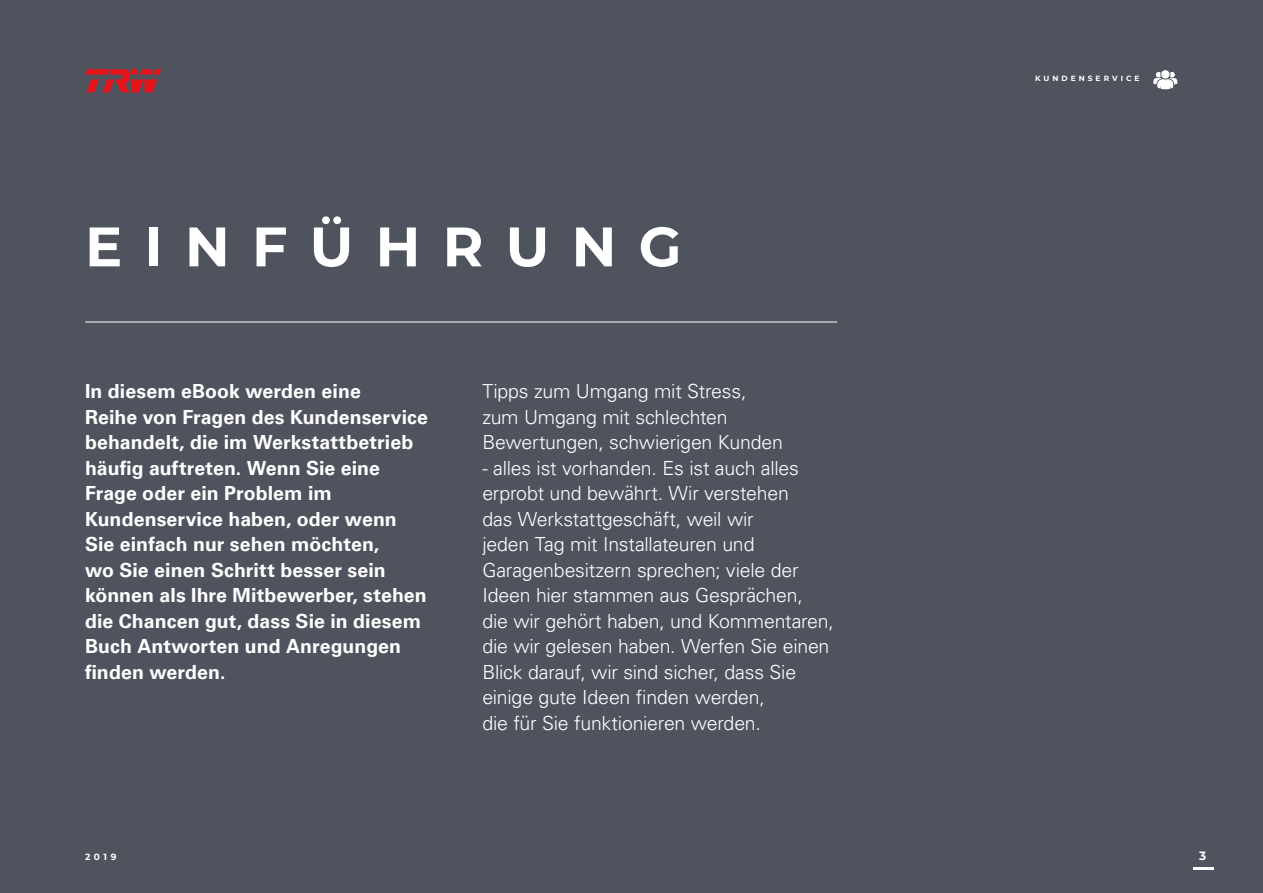
<style>
.page{position:relative;width:1263px;height:893px;background:#4f535e}
.page>*{position:absolute;margin:0;border:0;box-sizing:border-box;transform-origin:0 0}
.t1{font:700 55.5px "Montserrat";letter-spacing:.4em;color:#fff}
.t2{font:300 19.5px/25.5px "Univers LT Pro 45";letter-spacing:-.01em;color:#fff}
.t3{font:700 19.5px/25.5px "Univers LT Pro 65";letter-spacing:.005em;color:#fff}
.t4{font:700 12px "Montserrat";color:#fff}
.t5{font:700 9px "Montserrat";color:#fff}
.t6{font:700 7.5px "Montserrat";letter-spacing:.4em;color:#fff}
</style>
<div class="page">
<svg style="left:1153px;top:70px;width:24px;height:19px"></svg>
<svg style="left:85px;top:69px;width:76px;height:23px"></svg>
<hr style="left:1194px;top:867px;width:20px;height:2px;background:#fff">
<hr style="left:85px;top:322px;width:752px;height:1px;background:#fff">
<h1 class="t1" style="left:85px;top:207px;width:598px">EINFÜHRUNG</h1>
<p class="t3" style="left:85px;top:378px;width:344px">In diesem eBook werden eine<br>Reihe von Fragen des Kundenservice behandelt, die im Werkstattbetrieb häufig auftreten. Wenn Sie eine<br>Frage oder ein Problem im<br>Kundenservice haben, oder wenn<br>Sie einfach nur sehen möchten,<br>wo Sie einen Schritt besser sein können als Ihre Mitbewerber, stehen die Chancen gut, dass Sie in diesem<br>Buch Antworten und Anregungen finden werden.</p>
<p class="t2" style="left:482px;top:378px;width:302px">Tipps zum Umgang mit Stress, zum Umgang mit schlechten<br>Bewertungen, schwierigen Kunden</p>
<p class="t2" style="left:482px;top:455px;width:353px">- alles ist vorhanden. Es ist auch alles erprobt und bewährt. Wir verstehen<br>das Werkstattgeschäft, weil wir<br>jeden Tag mit Installateuren und Garagenbesitzern sprechen; viele der Ideen hier stammen aus Gesprächen,<br>die wir gehört haben, und Kommentaren, die wir gelesen haben. Werfen Sie einen Blick darauf, wir sind sicher, dass Sie einige gute Ideen finden werden,<br>die für Sie funktionieren werden.</p>
<p class="t5" style="left:85px;top:850px;width:33px">2019</p>
<p class="t6" style="left:1035px;top:73px;width:106px">KUNDENSERVICE</p>
<p class="t4" style="left:1199px;top:847px;width:9px">3</p>
</div>
